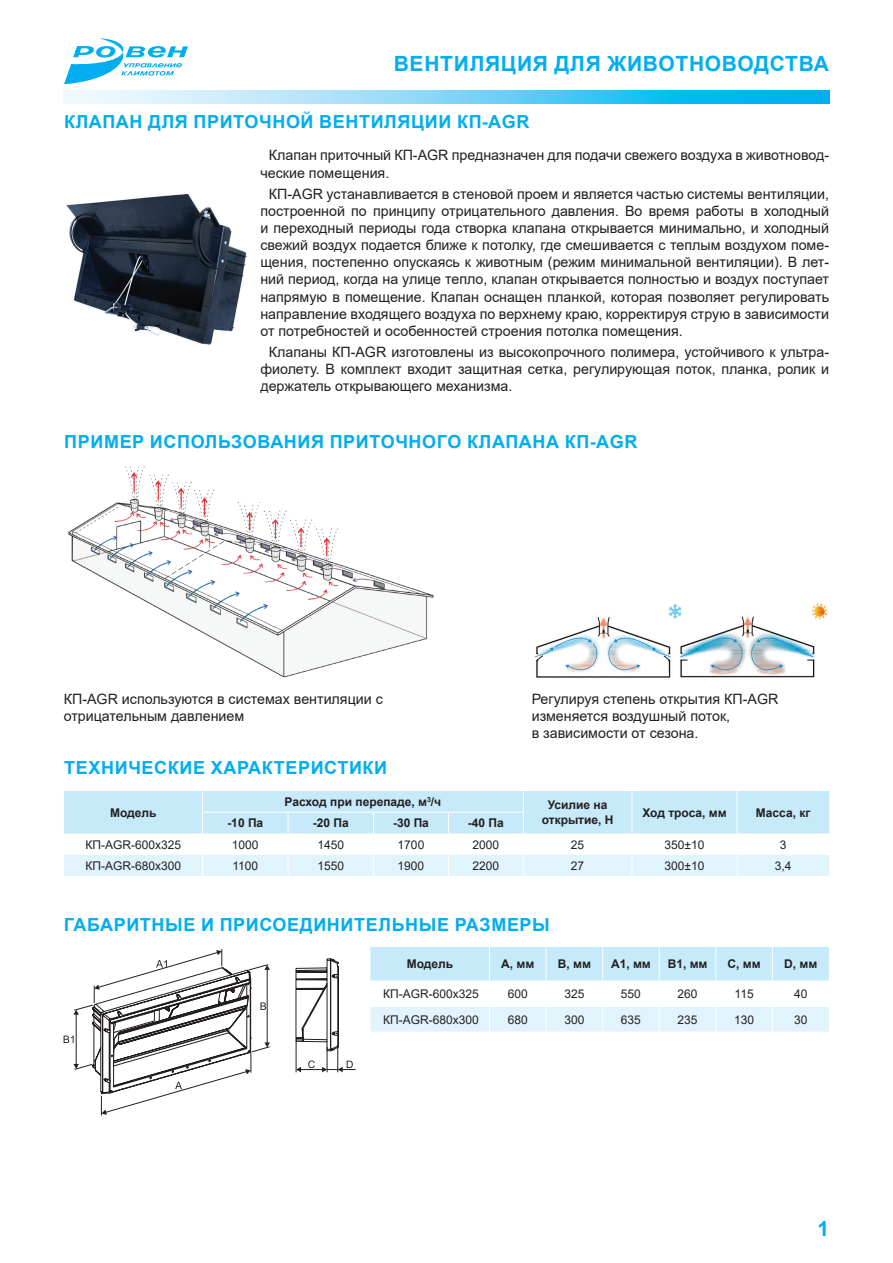
<style>
.page{position:relative;width:893px;height:1263px;background:#fff}
.page>*{position:absolute;margin:0;border:0;box-sizing:border-box;transform-origin:0 0}
.t1{font:700 21px "Arial";letter-spacing:.035em;color:#00aeef}
.t2{font:700 18px "Arial";letter-spacing:.035em;color:#00aeef}
.t3{font:14.25px/17.1px "Arial";color:#231f20}
.t4{font:12px "Arial";color:#231f20}
.t5{font:700 12px/14.4px "Arial";color:#231f20;text-align:center}
</style>
<div class="page">
<svg style="left:64px;top:38px;width:124px;height:46px"></svg>
<svg style="left:64px;top:90px;width:765px;height:13px;background:#76d5f6"></svg>
<img style="left:66px;top:194px;width:181px;height:151px">
<svg style="left:64px;top:791px;width:765px;height:85px"></svg>
<img style="left:68px;top:466px;width:366px;height:212px">
<img style="left:535px;top:603px;width:293px;height:75px">
<svg style="left:370px;top:947px;width:459px;height:85px"></svg>
<svg style="left:64px;top:949px;width:206px;height:167px"></svg>
<svg style="left:295px;top:958px;width:61px;height:114px"></svg>
<h1 class="t1" style="left:394px;top:48px;width:437px">Вентиляция для животноводства</h1>
<p class="t2" style="left:64px;top:109px;width:467px">Клапан для приточной вентиляции КП-AGR</p>
<p class="t3" style="left:260px;top:147px;width:570px;text-indent:9px">Клапан приточный КП-AGR предназначен для подачи свежего воздуха в животновод&shy;ческие помещения.</p>
<p class="t3" style="left:260px;top:185px;width:570px;text-align:justify;text-indent:9px">КП-AGR устанавливается в стеновой проем и является частью системы вентиляции, построенной по принципу отрицательного давления. Во время работы в холодный и переходный периоды года створка клапана открывается минимально, и холодный свежий воздух подается ближе к потолку, где смешивается с теплым воздухом поме&shy;щения, постепенно опускаясь к животным (режим минимальной вентиляции). В лет&shy;ний период, когда на улице тепло, клапан открывается полностью и воздух поступает напрямую в помещение. Клапан оснащен планкой, которая позволяет регулировать направление входящего воздуха по верхнему краю, корректируя струю в зависимости от потребностей и особенностей строения потолка помещения.</p>
<p class="t3" style="left:260px;top:343px;width:570px;text-align:justify;text-indent:9px">Клапаны КП-AGR изготовлены из высокопрочного полимера, устойчивого к ультра&shy;фиолету. В комплект входит защитная сетка, регулирующая поток, планка, ролик и держатель открывающего механизма.</p>
<p class="t2" style="left:64px;top:429px;width:575px">Пример использования приточного клапана КП-AGR</p>
<p class="t3" style="left:64px;top:690px;width:321px">КП-AGR используются в системах вентиляции с отрицательным давлением</p>
<p class="t3" style="left:532px;top:690px;width:248px">Регулируя степень открытия КП-AGR изменяется воздушный поток,<br>в зависимости от сезона.</p>
<p class="t2" style="left:64px;top:755px;width:51px">ТЕХНИЧЕ</p>
<p class="t2" style="left:154px;top:755px;width:83px">СКИЕ ХАРА</p>
<p class="t2" style="left:262px;top:755px;width:26px">КТЕРИ</p>
<p class="t2" style="left:324px;top:755px;width:62px">СТИ КИ</p>
<p class="t5" style="left:110px;top:805px;width:48px">Модель</p>
<p class="t5" style="left:285px;top:795px;width:158px">Расход при перепаде, м<sup>3</sup>/ч</p>
<p class="t5" style="left:542px;top:798px;width:71px">Усилие на открытие, Н</p>
<p class="t5" style="left:642px;top:805px;width:86px">Ход троса, мм</p>
<p class="t5" style="left:756px;top:805px;width:56px">Масса, кг</p>
<p class="t5" style="left:227px;top:816px;width:37px">-10 Па</p>
<p class="t5" style="left:313px;top:816px;width:37px">-20 Па</p>
<p class="t5" style="left:393px;top:816px;width:37px">-30 Па</p>
<p class="t5" style="left:468px;top:816px;width:37px">-40 Па</p>
<p class="t4" style="left:85px;top:836px;width:97px">КП-AGR-600x325</p>
<p class="t4" style="left:232px;top:836px;width:28px">1000</p>
<p class="t4" style="left:317px;top:836px;width:28px">1450</p>
<p class="t4" style="left:398px;top:836px;width:28px">1700</p>
<p class="t4" style="left:472px;top:836px;width:28px">2000</p>
<p class="t4" style="left:571px;top:836px;width:15px">25</p>
<p class="t4" style="left:664px;top:836px;width:41px">350±10</p>
<p class="t4" style="left:780px;top:836px;width:8px">3</p>
<p class="t4" style="left:85px;top:857px;width:97px">КП-AGR-680x300</p>
<p class="t4" style="left:232px;top:857px;width:27px">1100</p>
<p class="t4" style="left:317px;top:857px;width:28px">1550</p>
<p class="t4" style="left:398px;top:857px;width:28px">1900</p>
<p class="t4" style="left:472px;top:857px;width:28px">2200</p>
<p class="t4" style="left:571px;top:857px;width:15px">27</p>
<p class="t4" style="left:664px;top:857px;width:41px">300±10</p>
<p class="t4" style="left:775px;top:857px;width:18px">3,4</p>
<p class="t2" style="left:64px;top:912px;width:487px">Габаритные и присоединительные размеры</p>
<p class="t5" style="left:407px;top:957px;width:48px">Модель</p>
<p class="t5" style="left:501px;top:957px;width:35px">A, мм</p>
<p class="t5" style="left:558px;top:957px;width:35px">B, мм</p>
<p class="t5" style="left:611px;top:957px;width:41px">A1, мм</p>
<p class="t5" style="left:668px;top:957px;width:41px">B1, мм</p>
<p class="t5" style="left:728px;top:957px;width:35px">С, мм</p>
<p class="t5" style="left:784px;top:957px;width:35px">D, мм</p>
<p class="t4" style="left:383px;top:985px;width:97px">КП-AGR-600x325</p>
<p class="t4" style="left:508px;top:985px;width:22px">600</p>
<p class="t4" style="left:564px;top:985px;width:22px">325</p>
<p class="t4" style="left:621px;top:985px;width:22px">550</p>
<p class="t4" style="left:677px;top:985px;width:22px">260</p>
<p class="t4" style="left:735px;top:985px;width:21px">115</p>
<p class="t4" style="left:794px;top:985px;width:15px">40</p>
<p class="t4" style="left:383px;top:1011px;width:97px">КП-AGR-680x300</p>
<p class="t4" style="left:508px;top:1011px;width:22px">680</p>
<p class="t4" style="left:564px;top:1011px;width:22px">300</p>
<p class="t4" style="left:621px;top:1011px;width:22px">635</p>
<p class="t4" style="left:678px;top:1011px;width:22px">235</p>
<p class="t4" style="left:734px;top:1011px;width:22px">130</p>
<p class="t4" style="left:794px;top:1011px;width:15px">30</p>
<h1 class="t1" style="left:817px;top:1213px;width:13px">1</h1>
</div>
